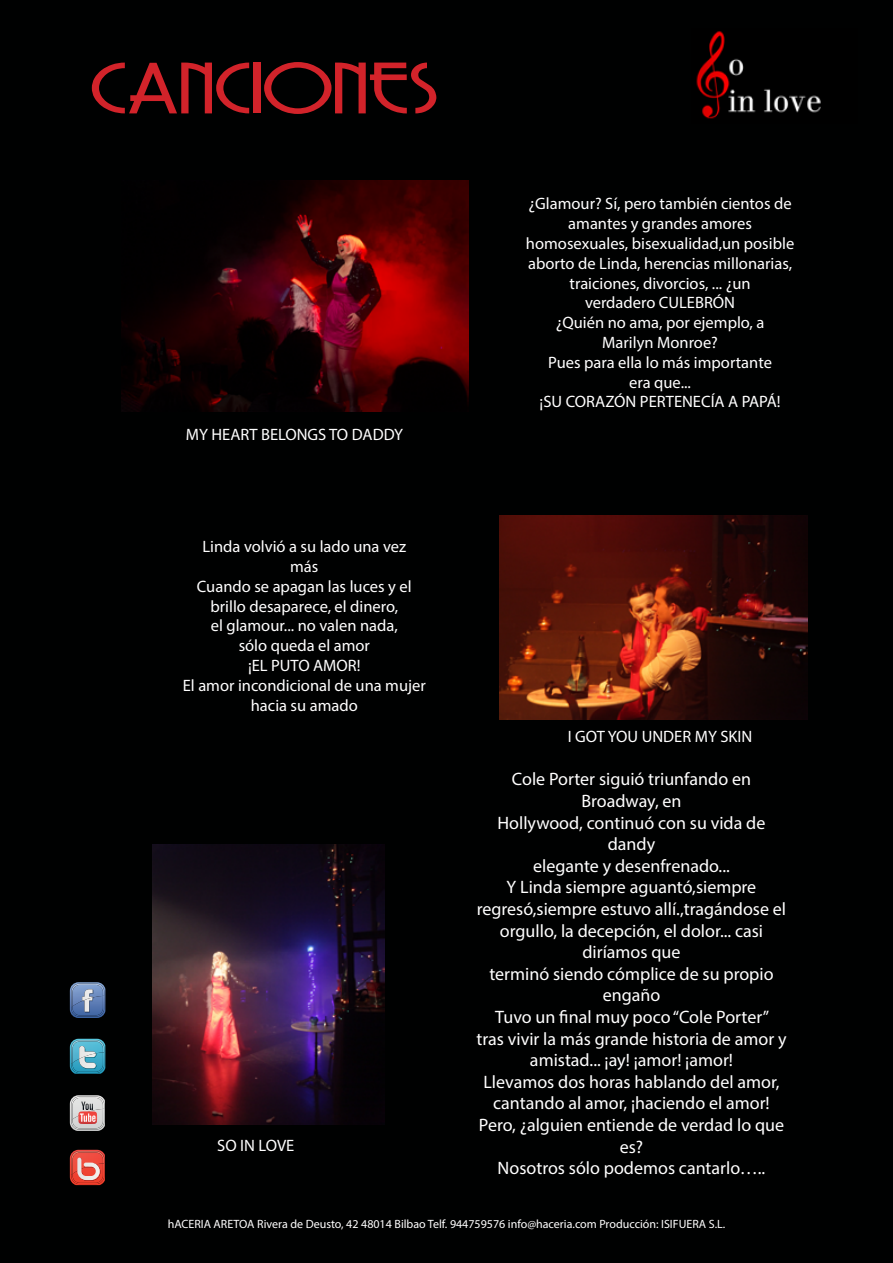
<style>
.page{position:relative;width:893px;height:1263px;background:#000101}
.page>*{position:absolute;margin:0;border:0;box-sizing:border-box;transform-origin:0 0}
.t1{font:67.5px "Copasetic NF";color:#d2232a;scale:1.3 1}
.t2{font:18px/21.6px "Myriad Pro";color:#fff;text-align:center}
.t3{font:16.5px/19.8px "Myriad Pro";color:#fff;text-align:center}
.t4{font:12px "Myriad Pro";color:#fff}
</style>
<div class="page">
<svg style="left:70px;top:982px;width:35px;height:36px"></svg>
<img style="left:71px;top:1007px;width:33px;height:9px">
<img style="left:71px;top:984px;width:33px;height:23px">
<svg style="left:70px;top:1039px;width:35px;height:35px"></svg>
<img style="left:79px;top:1046px;width:17px;height:6px">
<img style="left:71px;top:1052px;width:33px;height:21px">
<svg style="left:70px;top:1095px;width:35px;height:36px"></svg>
<svg style="left:70px;top:1150px;width:35px;height:35px"></svg>
<img style="left:121px;top:181px;width:347px;height:230px">
<img style="left:500px;top:515px;width:308px;height:204px">
<img style="left:153px;top:844px;width:231px;height:280px">
<img style="left:691px;top:29px;width:166px;height:94px">
<h1 class="t1" style="left:90px;top:56px;width:270px">CANCIONES</h1>
<p class="t3" style="left:186px;top:424px;width:219px">MY HEART BELONGS TO DADDY</p>
<p class="t3" style="left:183px;top:536px;width:244px">Linda volvió a su lado una vez<br>más<br>Cuando se apagan las luces y el brillo desaparece, el dinero,<br>el glamour... no valen nada,<br>sólo queda el amor<br>¡EL PUTO AMOR!<br>El amor incondicional de una mujer hacia su amado</p>
<p class="t3" style="left:217px;top:1135px;width:79px">SO IN LOVE</p>
<p class="t3" style="left:526px;top:194px;width:270px">¿Glamour? Sí, pero también cientos de amantes y grandes amores homosexuales, bisexualidad,un posible aborto de Linda, herencias millonarias, traiciones, divorcios, ... ¿un<br>verdadero CULEBRÓN<br>¿Quién no ama, por ejemplo, a<br>Marilyn Monroe?<br>Pues para ella lo más importante<br>era que...<br>¡SU CORAZÓN PERTENECÍA A PAPÁ!</p>
<p class="t3" style="left:568px;top:726px;width:186px">I GOT YOU UNDER MY SKIN</p>
<p class="t2" style="left:476px;top:768px;width:312px">Cole Porter siguió triunfando en<br>Broadway, en<br>Hollywood, continuó con su vida de dandy<br>elegante y desenfrenado...<br>Y Linda siempre aguantó,siempre regresó,siempre estuvo allí.,tragándose el orgullo, la decepción, el dolor... casi diríamos que<br>terminó siendo cómplice de su propio engaño<br>Tuvo un final muy poco “Cole Porter”<br>tras vivir la más grande historia de amor y amistad... ¡ay! ¡amor! ¡amor!<br>Llevamos dos horas hablando del amor, cantando al amor, ¡haciendo el amor!<br>Pero, ¿alguien entiende de verdad lo que es?<br>Nosotros sólo podemos cantarlo…..</p>
<p class="t4" style="left:168px;top:1216px;width:559px">hACERIA ARETOA Rivera de Deusto, 42 48014 Bilbao Telf. 944759576 info@haceria.com Producción: ISIFUERA S.L.</p>
</div>
